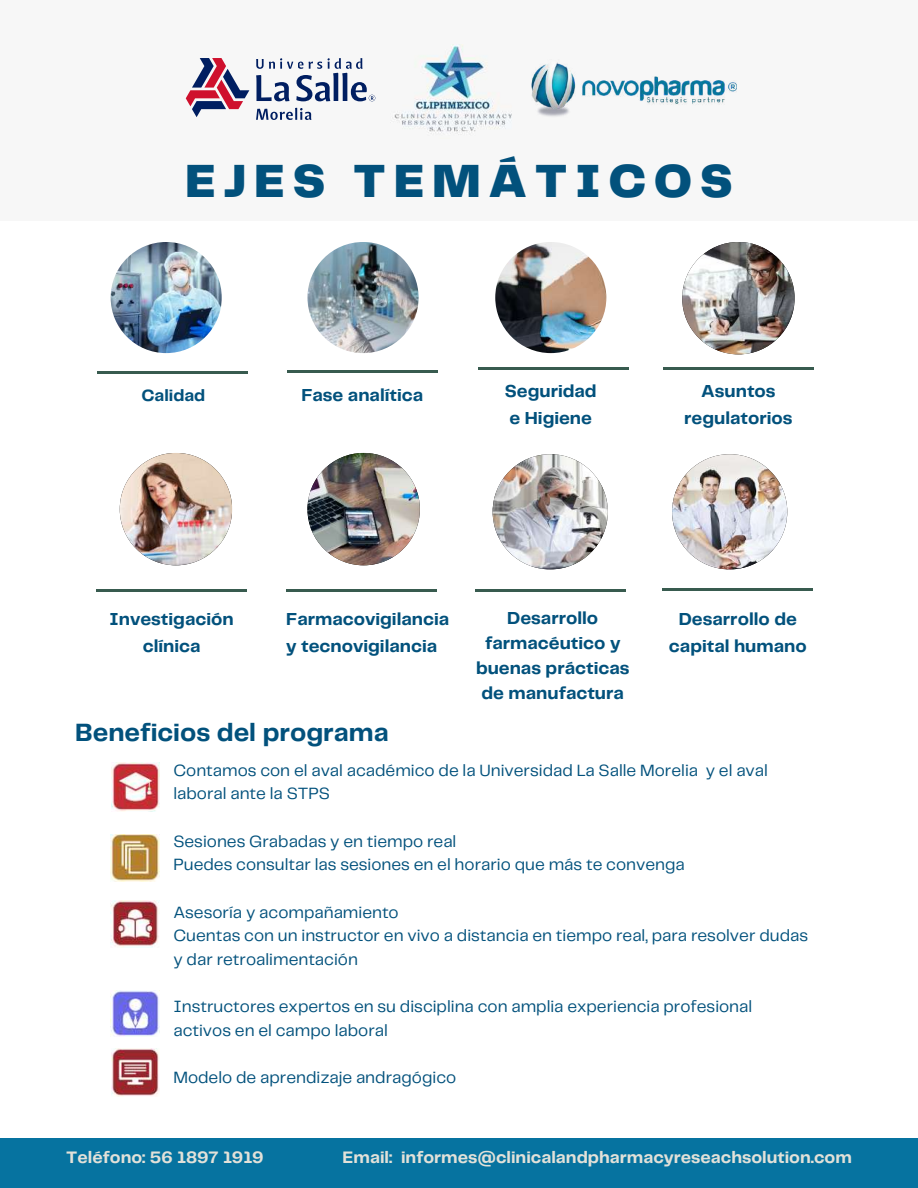
<style>
.page{position:relative;width:918px;height:1188px;background:#fff}
.page>*{position:absolute;margin:0;border:0;box-sizing:border-box;transform-origin:0 0}
.t1{font:900 48.3px "Telegraf";letter-spacing:.16em;color:#02517c}
.t2{font:700 25.95px "Telegraf";color:#02517c}
.t3{font:700 18px/27px "Telegraf";color:#02517c;text-align:center}
.t4{font:700 17.25px "Telegraf";color:#e2e1d9}
.t5{font:16.95px/23.7px "Telegraf";color:#02517c}
.t6{font:700 16.95px "Telegraf";color:#02517c}
</style>
<div class="page">
<img style="left:682px;top:242px;width:113px;height:112px;border-radius:50%">
<img style="left:111px;top:242px;width:111px;height:111px;border-radius:50%">
<img style="left:307px;top:242px;width:112px;height:111px;border-radius:50%">
<img style="left:495px;top:242px;width:111px;height:111px;border-radius:50%">
<hr style="left:97px;top:371px;width:150px;height:2px;background:#385b4f">
<img style="left:120px;top:453px;width:112px;height:112px;border-radius:50%">
<img style="left:307px;top:453px;width:113px;height:112px;border-radius:50%">
<img style="left:493px;top:454px;width:115px;height:115px;border-radius:50%">
<img style="left:672px;top:454px;width:115px;height:115px;border-radius:50%">
<div style="left:0;top:1138px;width:918px;height:50px;background:#0673a0"></div>
<hr style="left:287px;top:370px;width:151px;height:2px;background:#385b4f">
<hr style="left:478px;top:368px;width:151px;height:2px;background:#385b4f">
<hr style="left:663px;top:368px;width:151px;height:2px;background:#385b4f">
<hr style="left:96px;top:589px;width:151px;height:2px;background:#385b4f">
<hr style="left:286px;top:589px;width:151px;height:2px;background:#385b4f">
<hr style="left:475px;top:589px;width:150px;height:2px;background:#385b4f">
<hr style="left:662px;top:588px;width:151px;height:2px;background:#385b4f">
<img style="left:111px;top:990px;width:48px;height:46px">
<img style="left:111px;top:763px;width:49px;height:48px">
<img style="left:111px;top:901px;width:48px;height:47px">
<img style="left:111px;top:834px;width:48px;height:47px">
<img style="left:111px;top:1048px;width:49px;height:48px">
<div style="left:0;top:0;width:918px;height:220px;background:#f7f7f7"></div>
<img style="left:531px;top:62px;width:206px;height:55px">
<img style="left:394px;top:45px;width:118px;height:87px">
<svg style="left:186px;top:58px;width:63px;height:59px"></svg>
<svg style="left:256px;top:108px;width:55px;height:12px"></svg>
<svg style="left:256px;top:58px;width:119px;height:43px"></svg>
<h1 class="t1" style="left:185px;top:160px;width:549px">EJES TEMÁTICOS</h1>
<p class="t3" style="left:301px;top:382px;width:123px">Fase analítica</p>
<p class="t3" style="left:505px;top:379px;width:93px;text-align:left">Seguridad e Higiene</p>
<p class="t6" style="left:142px;top:388px;width:65px">Calidad</p>
<p class="t3" style="left:684px;top:379px;width:110px">Asuntos regulatorios</p>
<p class="t3" style="left:110px;top:606px;width:126px">Investigación clínica</p>
<p class="t3" style="left:286px;top:606px;width:165px;text-align:left">Farmacovigilancia y tecnovigilancia</p>
<p class="t3" style="left:476px;top:607px;width:155px;line-height:24.8px">Desarrollo farmacéutico y buenas prácticas de manufactura</p>
<p class="t3" style="left:669px;top:606px;width:139px">Desarrollo de capital humano</p>
<h2 class="t2" style="left:75px;top:721px;width:315px">Beneficios del programa</h2>
<p class="t5" style="left:173px;top:759px;width:596px">Contamos con el aval académico de la Universidad La Salle Morelia y el aval laboral ante la STPS</p>
<p class="t5" style="left:173px;top:830px;width:513px">Sesiones Grabadas y en tiempo real<br>Puedes consultar las sesiones en el horario que más te convenga</p>
<p class="t5" style="left:173px;top:901px;width:636px">Asesoría y acompañamiento<br>Cuentas con un instructor en vivo a distancia en tiempo real, para resolver dudas y dar retroalimentación</p>
<p class="t5" style="left:173px;top:995px;width:580px">Instructores expertos en su disciplina con amplia experiencia profesional activos en el campo laboral</p>
<p class="t5" style="left:173px;top:1066px;width:284px">Modelo de aprendizaje andragógico</p>
<p class="t4" style="left:66px;top:1150px;width:199px">Teléfono: 56 1897 1919</p>
<p class="t4" style="left:343px;top:1150px;width:511px">Email: informes@clinicalandpharmacyreseachsolution.com</p>
</div>
